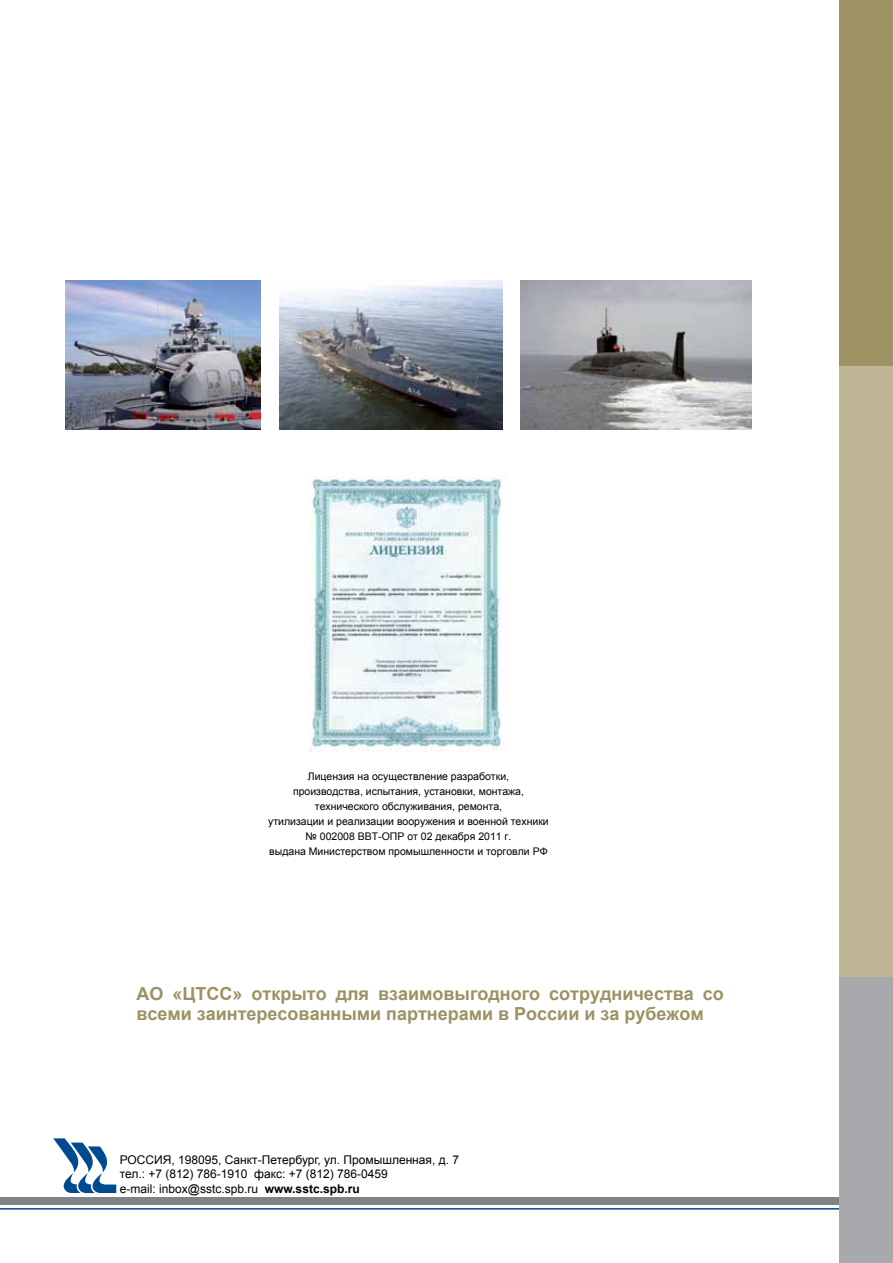
<style>
.page{position:relative;width:893px;height:1263px;background:#fff}
.page>*{position:absolute;margin:0;border:0;box-sizing:border-box;transform-origin:0 0}
.t1{font:700 18px/19.5px "Arial";color:#9c9263}
.t2{font:12px/14.4px "Arial";color:#000}
.t3{font:10.5px/15px "Arial";color:#000;text-align:center}
.s1{font-style:inherit}
.s2{font-weight:700}
</style>
<div class="page">
<div style="left:839px;top:0;width:54px;height:371px;background:#9c9263"></div>
<div style="left:839px;top:366px;width:54px;height:611px;background:#beb695"></div>
<img style="left:65px;top:281px;width:195px;height:148px">
<img style="left:520px;top:281px;width:231px;height:148px">
<img style="left:279px;top:281px;width:223px;height:148px">
<img style="left:311px;top:477px;width:191px;height:274px">
<svg style="left:53px;top:1138px;width:63px;height:55px"></svg>
<div style="left:0;top:1197px;width:893px;height:7px;background:#808285"></div>
<hr style="left:0;top:1208px;width:893px;height:1px;background:#004a8f">
<div style="left:839px;top:977px;width:54px;height:286px;background:#a7a9ac"></div>
<p class="t3" style="left:268px;top:769px;width:282px">Лицензия на осуществление разработки,<br>производства, испытания, установки, монтажа, технического обслуживания, ремонта,<br>утилизации и реализации вооружения и военной техники № 002008 ВВТ-ОПР от 02 декабря 2011 г.<br>выдана Министерством промышленности и торговли РФ</p>
<h1 class="t1" style="left:136px;top:985px;width:589px">АО «ЦТСС» открыто для взаимовыгодного сотрудничества со всеми заинтересованными партнерами в России и за рубежом</h1>
<p class="t2" style="left:120px;top:1152px;width:341px">РОССИЯ, 198095, <span class="s1">С</span>анкт<span class="s1">-П</span>етербург<span class="s1">,</span> ул. <span class="s1">П</span>ромышленная, д. 7 тел.: +7 (812) 786-1910 факс: +7 (812) 786-0459<br>e-mail: inbox@sstc.spb.ru <span class="s2">www.sstc.spb.ru</span></p>
</div>
